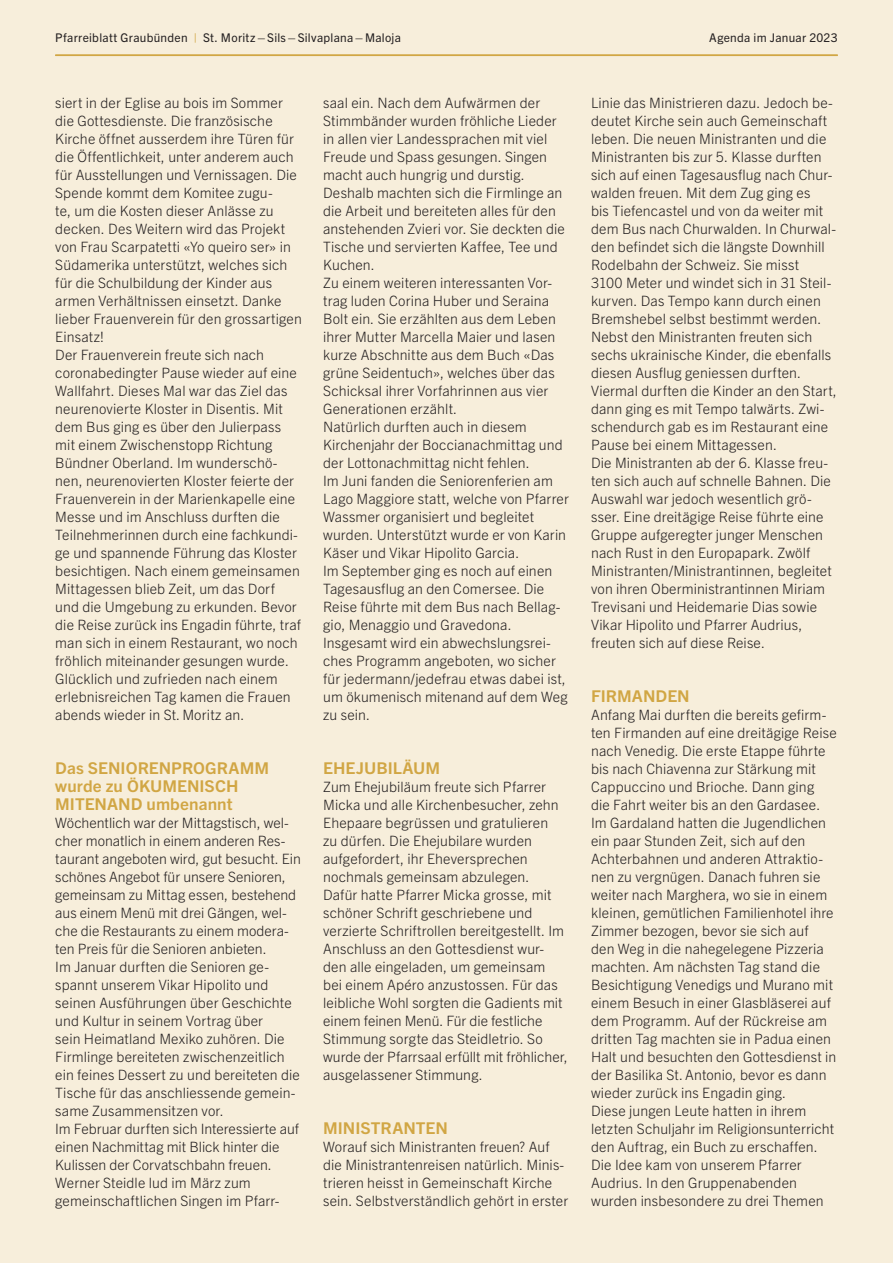
<style>
.page{position:relative;width:893px;height:1263px;background:#f7eedb}
.page>*{position:absolute;margin:0;border:0;box-sizing:border-box;transform-origin:0 0}
.t1{font:700 16.35px/18px "Trade Gothic Next LT Pro";color:#d1a644;scale:1.05 1}
.t2{font:300 14.25px/18px "Trade Gothic Next LT Pro";letter-spacing:.005em;color:#231f20}
.t3{font:12px "Trade Gothic Next LT Pro";letter-spacing:.025em;color:#231f20}
.s1{color:#d1a644}
</style>
<div class="page">
<hr style="left:55px;top:55px;width:783px;height:1px;background:#d1a644">
<p class="t3" style="left:55px;top:30px;width:347px">Pfarreiblatt Graubünden <span class="s1">|</span> St. Moritz–Sils–Silvaplana– Maloja</p>
<p class="t3" style="left:709px;top:30px;width:130px">Agenda im Januar 2023</p>
<p class="t2" style="left:55px;top:93px;width:248px">siert in der Eglise au bois im Sommer die Gottesdienste. Die französische Kirche öffnet ausserdem ihre Türen für die Öffentlichkeit, unter anderem auch für Ausstellungen und Vernissagen. Die Spende kommt dem Komitee zugu-<br>te, um die Kosten dieser Anlässe zu decken. Des Weitern wird das Projekt von Frau Scarpatetti «Yo queiro ser» in Südamerika unterstützt, welches sich für die Schulbildung der Kinder aus armen Verhältnissen einsetzt. Danke lieber Frauenverein für den grossartigen Einsatz!<br>Der Frauenverein freute sich nach coronabedingter Pause wieder auf eine Wallfahrt. Dieses Mal war das Ziel das neurenovierte Kloster in Disentis. Mit dem Bus ging es über den Julierpass mit einem Zwischenstopp Richtung Bündner Oberland. Im wunderschö&shy;nen, neurenovierten Kloster feierte der Frauenverein in der Marienkapelle eine Messe und im Anschluss durften die Teilnehmerinnen durch eine fachkundi&shy;ge und spannende Führung das Kloster besichtigen. Nach einem gemeinsamen Mittagessen blieb Zeit, um das Dorf und die Umgebung zu erkunden. Bevor die Reise zurück ins Engadin führte, traf man sich in einem Restaurant, wo noch fröhlich miteinander gesungen wurde.<br>Glücklich und zufrieden nach einem erlebnisreichen Tag kamen die Frauen abends wieder in St. Moritz an.</p>
<p class="t1" style="left:55px;top:758px;width:205px">Das SENIORENPROGRAMM wurde zu ÖKUMENISCH<br>MITENAND umbenannt</p>
<p class="t2" style="left:55px;top:813px;width:247px">Wöchentlich war der Mittagstisch, wel&shy;cher monatlich in einem anderen Res&shy;taurant angeboten wird, gut besucht. Ein schönes Angebot für unsere Senioren, gemeinsam zu Mittag essen, bestehend aus einem Menü mit drei Gängen, wel&shy;che die Restaurants zu einem modera&shy;ten Preis für die Senioren anbieten.<br>Im Januar durften die Senioren ge&shy;spannt unserem Vikar Hipolito und seinen Ausführungen über Geschichte und Kultur in seinem Vortrag über<br>sein Heimatland Mexiko zuhören. Die Firmlinge bereiteten zwischenzeitlich ein feines Dessert zu und bereiteten die Tische für das anschliessende gemein&shy;same Zusammensitzen vor.<br>Im Februar durften sich Interessierte auf einen Nachmittag mit Blick hinter die Kulissen der Corvatschbahn freuen.<br>Werner Steidle lud im März zum gemeinschaftlichen Singen im Pfarr-</p>
<p class="t2" style="left:323px;top:93px;width:247px">saal ein. Nach dem Aufwärmen der Stimmbänder wurden fröhliche Lieder in allen vier Landessprachen mit viel Freude und Spass gesungen. Singen macht auch hungrig und durstig.<br>Deshalb machten sich die Firmlinge an die Arbeit und bereiteten alles für den anstehenden Zvieri vor. Sie deckten die Tische und servierten Kaffee, Tee und Kuchen.<br>Zu einem weiteren interessanten Vor&shy;trag luden Corina Huber und Seraina Bolt ein. Sie erzählten aus dem Leben ihrer Mutter Marcella Maier und lasen kurze Abschnitte aus dem Buch «Das grüne Seidentuch», welches über das Schicksal ihrer Vorfahrinnen aus vier Generationen erzählt.<br>Natürlich durften auch in diesem Kirchenjahr der Boccianachmittag und der Lottonachmittag nicht fehlen.<br>Im Juni fanden die Seniorenferien am Lago Maggiore statt, welche von Pfarrer Wassmer organisiert und begleitet wurden. Unterstützt wurde er von Karin Käser und Vikar Hipolito Garcia.<br>Im September ging es noch auf einen Tagesausflug an den Comersee. Die Reise führte mit dem Bus nach Bellag&shy;gio, Menaggio und Gravedona.<br>Insgesamt wird ein abwechslungsrei&shy;ches Programm angeboten, wo sicher für jedermann/jedefrau etwas dabei ist, um ökumenisch mitenand auf dem Weg zu sein.</p>
<p class="t1" style="left:323px;top:758px;width:113px">EHEJUBILÄUM</p>
<p class="t2" style="left:323px;top:777px;width:246px">Zum Ehejubiläum freute sich Pfarrer Micka und alle Kirchenbesucher, zehn Ehepaare begrüssen und gratulieren<br>zu dürfen. Die Ehejubilare wurden aufgefordert, ihr Eheversprechen nochmals gemeinsam abzulegen.<br>Dafür hatte Pfarrer Micka grosse, mit schöner Schrift geschriebene und verzierte Schriftrollen bereitgestellt. Im Anschluss an den Gottesdienst wur&shy;den alle eingeladen, um gemeinsam bei einem Apéro anzustossen. Für das leibliche Wohl sorgten die Gadients mit einem feinen Menü. Für die festliche Stimmung sorgte das Steidletrio. So wurde der Pfarrsaal erfüllt mit fröhlicher, ausgelassener Stimmung.</p>
<p class="t1" style="left:323px;top:1118px;width:120px">MINISTRANTEN</p>
<p class="t2" style="left:323px;top:1137px;width:247px">Worauf sich Ministranten freuen? Auf die Ministrantenreisen natürlich. Minis&shy;trieren heisst in Gemeinschaft Kirche sein. Selbstverständlich gehört in erster</p>
<p class="t2" style="left:591px;top:93px;width:247px">Linie das Ministrieren dazu. Jedoch be&shy;deutet Kirche sein auch Gemeinschaft leben. Die neuen Ministranten und die Ministranten bis zur 5. Klasse durften sich auf einen Tagesausflug nach Chur&shy;walden freuen. Mit dem Zug ging es<br>bis Tiefencastel und von da weiter mit dem Bus nach Churwalden. In Churwal&shy;den befindet sich die längste Downhill Rodelbahn der Schweiz. Sie misst<br>3100 Meter und windet sich in 31 Steil&shy;kurven. Das Tempo kann durch einen Bremshebel selbst bestimmt werden.<br>Nebst den Ministranten freuten sich sechs ukrainische Kinder, die ebenfalls diesen Ausflug geniessen durften.<br>Viermal durften die Kinder an den Start, dann ging es mit Tempo talwärts. Zwi&shy;schendurch gab es im Restaurant eine Pause bei einem Mittagessen.<br>Die Ministranten ab der 6. Klasse freu&shy;ten sich auch auf schnelle Bahnen. Die Auswahl war jedoch wesentlich grö&shy;sser. Eine dreitägige Reise führte eine Gruppe aufgeregter junger Menschen nach Rust in den Europapark. Zwölf Ministranten/Ministrantinnen, begleitet von ihren Oberministrantinnen Miriam Trevisani und Heidemarie Dias sowie Vikar Hipolito und Pfarrer Audrius, freuten sich auf diese Reise.</p>
<p class="t1" style="left:591px;top:686px;width:95px">FIRMANDEN</p>
<p class="t2" style="left:591px;top:705px;width:247px">Anfang Mai durften die bereits gefirm&shy;ten Firmanden auf eine dreitägige Reise nach Venedig. Die erste Etappe führte bis nach Chiavenna zur Stärkung mit Cappuccino und Brioche. Dann ging<br>die Fahrt weiter bis an den Gardasee.<br>Im Gardaland hatten die Jugendlichen ein paar Stunden Zeit, sich auf den Achterbahnen und anderen Attraktio&shy;nen zu vergnügen. Danach fuhren sie weiter nach Marghera, wo sie in einem kleinen, gemütlichen Familienhotel ihre Zimmer bezogen, bevor sie sich auf<br>den Weg in die nahegelegene Pizzeria machten. Am nächsten Tag stand die Besichtigung Venedigs und Murano mit einem Besuch in einer Glasbläserei auf dem Programm. Auf der Rückreise am dritten Tag machten sie in Padua einen Halt und besuchten den Gottesdienst in der Basilika St.Antonio, bevor es dann wieder zurück ins Engadin ging.<br>Diese jungen Leute hatten in ihrem letzten Schuljahr im Religionsunterricht den Auftrag, ein Buch zu erschaffen.<br>Die Idee kam von unserem Pfarrer Audrius. In den Gruppenabenden wurden insbesondere zu drei Themen</p>
</div>
